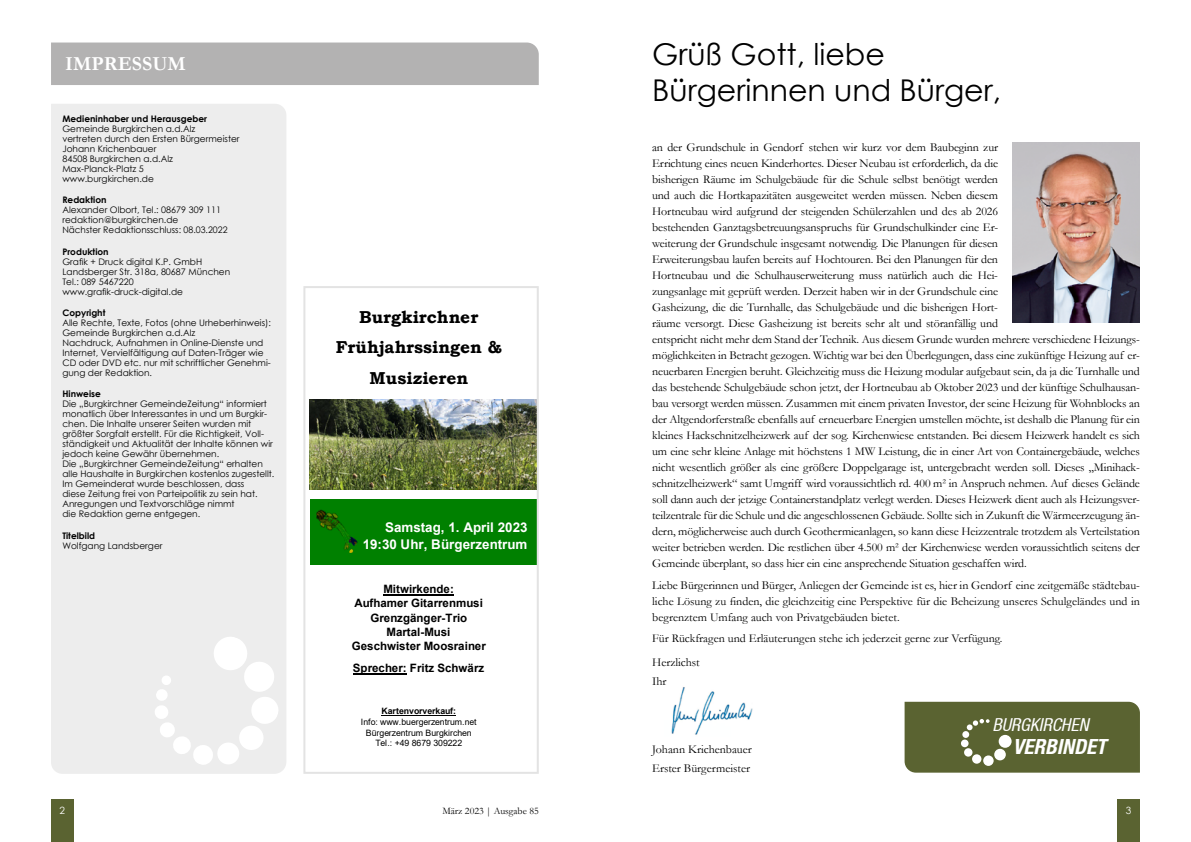
<style>
.page{position:relative;width:1191px;height:842px;background:#fff}
.page>*{position:absolute;margin:0;border:0;box-sizing:border-box;transform-origin:0 0}
.t1{font:30px/36px "Century Gothic";color:#000}
.t2{font:italic 700 condensed 20.8px "Helvetica Neue LT";color:#fff}
.t3{font:700 20px "Garamond";color:#fff}
.t4{font:italic condensed 17.9px "Helvetica Neue LT";color:#fff}
.t5{font:700 17.3px/30.4px "Bookman Old Style";color:#000;text-align:center}
.t6{font:700 13.4px/16.8px "Arial";color:#fff;text-align:right}
.t7{font:12px/16px "Garamond";letter-spacing:-.01em;color:#000}
.t8{font:700 11.5px/14.3px "Arial";color:#000;text-align:center}
.t9{font:10px "Garamond";color:#000}
.t10{font:10px "Century Gothic";color:#fff}
.t11{font:9px/10px "Century Gothic";color:#000}
.t12{font:700 9px "Century Gothic";color:#000}
.t13{font:8.8px/10.7px "Arial";letter-spacing:-.005em;color:#000;text-align:center}
.t14{font:700 8.8px "Arial";letter-spacing:-.005em;color:#000}
</style>
<div class="page">
<div style="left:51px;top:799px;width:23px;height:43px;background:#5a6331"></div>
<div style="left:1117px;top:799px;width:23px;height:43px;background:#5a6331"></div>
<img style="left:671px;top:687px;width:82px;height:48px">
<div style="left:51px;top:43px;width:488px;height:42px;background:#b3b2b2"></div>
<img style="left:1012px;top:143px;width:127px;height:180px">
<div style="left:51px;top:104px;width:235px;height:670px;background:#ededed"></div>
<svg style="left:154px;top:635px;width:126px;height:131px"></svg>
<svg style="left:904px;top:702px;width:236px;height:71px;background:#626b3c"></svg>
<div style="left:310px;top:499px;width:228px;height:66px;background:#008000"></div>
<hr style="left:383px;top:594px;width:71px;height:1px;background:#000">
<hr style="left:353px;top:673px;width:54px;height:2px;background:#000">
<hr style="left:381px;top:715px;width:75px;height:1px;background:#000">
<img style="left:310px;top:399px;width:226px;height:91px">
<img style="left:316px;top:509px;width:42px;height:43px">
<div style="left:303px;top:286px;width:236px;height:488px;border:2px solid #e3e3e3"></div>
<h3 class="t3" style="left:65px;top:50px;width:122px">IMPRESSUM</h3>
<p class="t12" style="left:62px;top:112px;width:146px">Medieninhaber und Herausgeber</p>
<p class="t11" style="left:62px;top:123px;width:179px">Gemeinde Burgkirchen a.d.Alz<br>vertreten durch den Ersten Bürgermeister<br>Johann Krichenbauer<br>84508 Burgkirchen a.d.Alz<br>Max-Planck-Platz 5<br>www.burgkirchen.de</p>
<p class="t12" style="left:62px;top:193px;width:46px">Redaktion</p>
<p class="t11" style="left:62px;top:205px;width:167px">Alexander Olbort, Tel.: 08679 309 111 redaktion@burgkirchen.de<br>Nächster Redaktionsschluss: 08.03.2022</p>
<p class="t12" style="left:62px;top:244px;width:48px">Produktion</p>
<p class="t11" style="left:62px;top:256px;width:169px">Grafik + Druck digital K.P. GmbH<br>Landsberger Str. 318a, 80687 München<br>Tel.: 089 5467220 www.grafik-druck-digital.de</p>
<p class="t12" style="left:62px;top:306px;width:45px">Copyright</p>
<p class="t11" style="left:62px;top:317px;width:210px">Alle Rechte, Texte, Fotos (ohne Urheberhinweis):<br>Gemeinde Burgkirchen a.d.Alz<br>Nachdruck, Aufnahmen in Online-Dienste und Internet, Vervielfältigung auf Daten-Träger wie CD oder DVD etc. nur mit schriftlicher Genehmi&shy;gung der Redaktion.</p>
<p class="t12" style="left:62px;top:387px;width:40px">Hinweise</p>
<p class="t11" style="left:62px;top:399px;width:214px">Die „Burgkirchner GemeindeZeitung“ informiert monatlich über Interessantes in und um Burgkir&shy;chen. Die Inhalte unserer Seiten wurden mit größter Sorgfalt erstellt. Für die Richtigkeit, Voll&shy;ständigkeit und Aktualität der Inhalte können wir jedoch keine Gewähr übernehmen.<br>Die „Burgkirchner GemeindeZeitung“ erhalten alle Haushalte in Burgkirchen kostenlos zugestellt.<br>Im Gemeinderat wurde beschlossen, dass<br>diese Zeitung frei von Parteipolitik zu sein hat.<br>Anregungen und Textvorschläge nimmt<br>die Redaktion gerne entgegen.</p>
<p class="t12" style="left:62px;top:528px;width:34px">Titelbild</p>
<p class="t11" style="left:62px;top:540px;width:102px">Wolfgang Landsberger</p>
<h3 class="t5" style="left:336px;top:302px;width:167px">Burgkirchner<br>Frühjahrssingen &amp;<br>Musizieren</h3>
<p class="t6" style="left:363px;top:519px;width:166px">Samstag, 1. April 2023<br>19:30 Uhr, Bürgerzentrum</p>
<p class="t8" style="left:352px;top:582px;width:135px">Mitwirkende:<br>Aufhamer Gitarrenmusi<br>Grenzgänger-Trio<br>Martal-Musi<br>Geschwister Moosrainer</p>
<p class="t8" style="left:353px;top:661px;width:133px">Sprecher: Fritz Schwärz</p>
<p class="t14" style="left:381px;top:705px;width:76px">Kartenvorverkauf:</p>
<p class="t13" style="left:361px;top:716px;width:117px">Info: www.buergerzentrum.net<br>Bürgerzentrum Burgkirchen<br>Tel.: +49 8679 309222</p>
<h1 class="t1" style="left:652px;top:36px;width:350px">Grüß Gott, liebe<br>Bürgerinnen und Bürger,</h1>
<p class="t7" style="left:652px;top:139px;width:489px">an der Grundschule in Gendorf stehen wir kurz vor dem Baubeginn zur<br>Errichtung eines neuen Kinderhortes. Dieser Neubau ist erforderlich, da die<br>bisherigen Räume im Schulgebäude für die Schule selbst benötigt werden<br>und auch die Hortkapazitäten ausgeweitet werden müssen. Neben diesem<br>Hortneubau wird aufgrund der steigenden Schülerzahlen und des ab 2026<br>bestehenden Ganztagsbetreuungsanspruchs für Grundschulkinder eine Er-<br>weiterung der Grundschule insgesamt notwendig. Die Planungen für diesen<br>Erweiterungsbau laufen bereits auf Hochtouren. Bei den Planungen für den<br>Hortneubau und die Schulhauserweiterung muss natürlich auch die Hei-<br>zungsanlage mit geprüft werden. Derzeit haben wir in der Grundschule eine<br>Gasheizung, die die Turnhalle, das Schulgebäude und die bisherigen Hort-<br>räume versorgt. Diese Gasheizung ist bereits sehr alt und störanfällig und<br>entspricht nicht mehr dem Stand der Technik. Aus diesem Grunde wurden mehrere verschiedene Heizungs&shy;möglichkeiten in Betracht gezogen. Wichtig war bei den Überlegungen, dass eine zukünftige Heizung auf er&shy;neuerbaren Energien beruht. Gleichzeitig muss die Heizung modular aufgebaut sein, da ja die Turnhalle und das bestehende Schulgebäude schon jetzt, der Hortneubau ab Oktober 2023 und der künftige Schulhausan&shy;bau versorgt werden müssen. Zusammen mit einem privaten Investor, der seine Heizung für Wohnblocks an der Altgendorferstraße ebenfalls auf erneuerbare Energien umstellen möchte, ist deshalb die Planung für ein kleines Hackschnitzelheizwerk auf der sog. Kirchenwiese entstanden. Bei diesem Heizwerk handelt es sich um eine sehr kleine Anlage mit höchstens 1 MW Leistung, die in einer Art von Containergebäude, welches nicht wesentlich größer als eine größere Doppelgarage ist, untergebracht werden soll. Dieses „Minihack&shy;schnitzelheizwerk“ samt Umgriff wird voraussichtlich rd. 400 m² in Anspruch nehmen. Auf dieses Gelände soll dann auch der jetzige Containerstandplatz verlegt werden. Dieses Heizwerk dient auch als Heizungsver&shy;teilzentrale für die Schule und die angeschlossenen Gebäude. Sollte sich in Zukunft die Wärmeerzeugung än&shy;dern, möglicherweise auch durch Geothermieanlagen, so kann diese Heizzentrale trotzdem als Verteilstation weiter betrieben werden. Die restlichen über 4.500 m² der Kirchenwiese werden voraussichtlich seitens der Gemeinde überplant, so dass hier ein eine ansprechende Situation geschaffen wird.</p>
<p class="t7" style="left:652px;top:576px;width:489px;text-align:justify">Liebe Bürgerinnen und Bürger, Anliegen der Gemeinde ist es, hier in Gendorf eine zeitgemäße städtebau&shy;liche Lösung zu finden, die gleichzeitig eine Perspektive für die Beheizung unseres Schulgeländes und in begrenztem Umfang auch von Privatgebäuden bietet.</p>
<p class="t7" style="left:652px;top:626px;width:352px;line-height:24.2px">Für Rückfragen und Erläuterungen stehe ich jederzeit gerne zur Verfügung.<br>Herzlichst</p>
<p class="t7" style="left:652px;top:673px;width:16px">Ihr</p>
<p class="t7" style="left:652px;top:740px;width:101px;line-height:18.5px">Johann Krichenbauer<br>Erster Bürgermeister</p>
<h3 class="t4" style="left:992px;top:715px;width:98px">BURGKIRCHEN</h3>
<h2 class="t2" style="left:1012px;top:734px;width:95px">VERBINDET</h2>
<p class="t10" style="left:60px;top:803px;width:7px">2</p>
<p class="t9" style="left:442px;top:804px;width:98px">März 2023 | Ausgabe 85</p>
<p class="t10" style="left:1125px;top:803px;width:7px">3</p>
</div>
